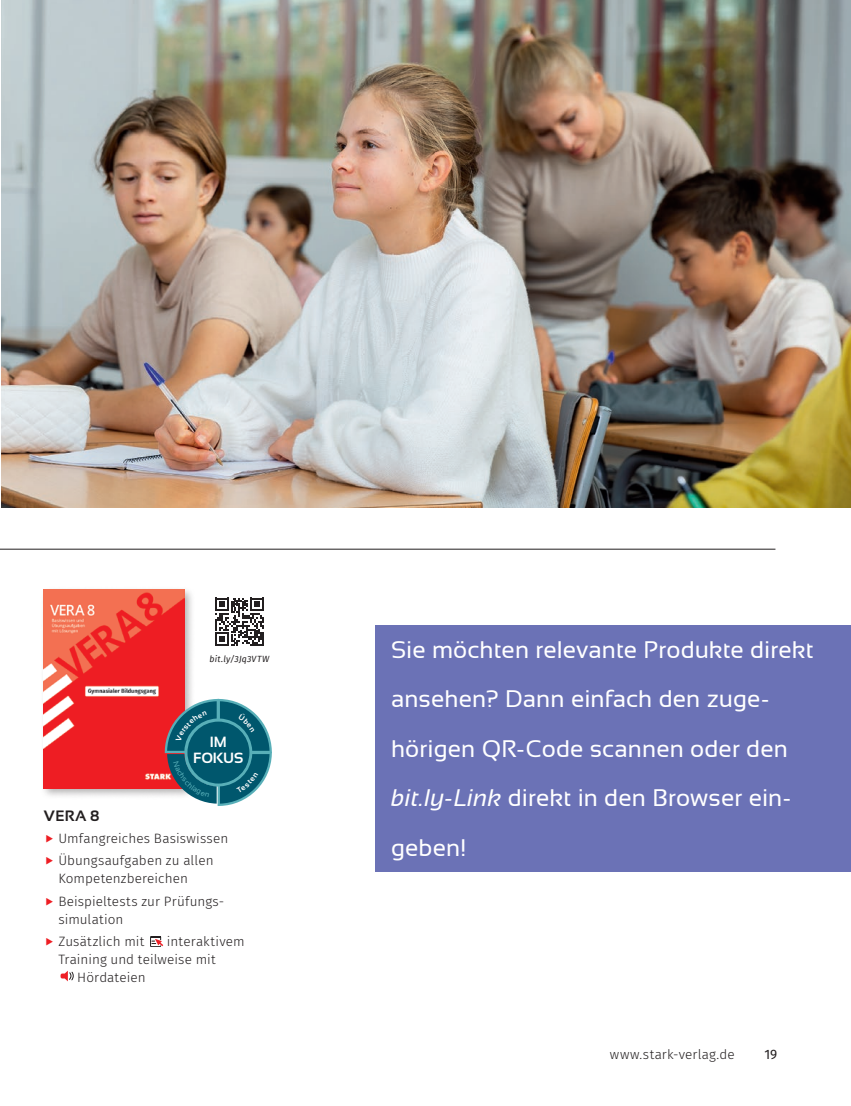
<style>
.page{position:relative;width:851px;height:1106px;background:#fff}
.page>*{position:absolute;margin:0;border:0;box-sizing:border-box;transform-origin:0 0}
.t1{font:24px/49.5px "Sansation";letter-spacing:.005em;color:#fff}
.t2{font:700 15px "Sansation";color:#231f20}
.t3{font:700 14.85px "Sansation";letter-spacing:-.005em;color:#fff}
.t4{font:300 13.5px/22.2px "Fira Sans";letter-spacing:.005em;color:#231f20}
.t5{font:13.5px "Fira Sans";color:#231f20}
.t6{font:italic 8.7px "Fira Sans";letter-spacing:.025em;color:#231f20}
.s1{font-style:italic}
</style>
<div class="page">
<div style="left:375px;top:624px;width:475px;height:247px;background:#6b72b6"></div>
<hr style="left:0;top:549px;width:775px;height:1px;background:#231f20">
<div style="left:150px;top:936px;width:11px;height:11px;border:1px solid #231f20"></div>
<svg style="left:151px;top:936px;width:12px;height:10px"></svg>
<svg style="left:61px;top:970px;width:13px;height:11px"></svg>
<img style="left:1px;top:0;width:849px;height:507px">
<svg style="left:215px;top:597px;width:48px;height:49px"></svg>
<div style="left:40px;top:586px;width:156px;height:213px;background:#231f20;opacity:.35"></div>
<img style="left:44px;top:590px;width:140px;height:198px">
<svg style="left:165px;top:699px;width:107px;height:107px;background:#447989"></svg>
<p class="t6" style="left:209px;top:652px;width:61px">bit.ly/3Jq3VTW</p>
<p class="t3" style="left:210px;top:733px;width:19px">IM</p>
<p class="t3" style="left:193px;top:750px;width:52px">FOKUS</p>
<p class="t2" style="left:44px;top:807px;width:57px">VERA 8</p>
<p class="t4" style="left:58px;top:827px;width:171px">Umfangreiches Basiswissen<br>Übungsaufgaben zu allen</p>
<p class="t4" style="left:58px;top:867px;width:167px">Kompetenzbereichen<br>Beispieltests zur Prüfungs-</p>
<p class="t4" style="left:58px;top:907px;width:87px">simulation<br>Zusätzlich mit</p>
<p class="t4" style="left:167px;top:930px;width:79px">interaktivem</p>
<p class="t4" style="left:58px;top:948px;width:159px">Training und teilweise mit</p>
<p class="t4" style="left:77px;top:966px;width:70px">Hördateien</p>
<h1 class="t1" style="left:391px;top:624px;width:424px">Sie möchten relevante Produkte direkt ansehen? Dann einfach den zuge&shy;hörigen QR-Code scannen oder den <span class="s1">bit.ly-Link</span> direkt in den Browser ein&shy;geben!</h1>
<p class="t4" style="left:610px;top:1043px;width:126px">www.stark-verlag.de</p>
<p class="t5" style="left:764px;top:1044px;width:14px">19</p>
</div>
